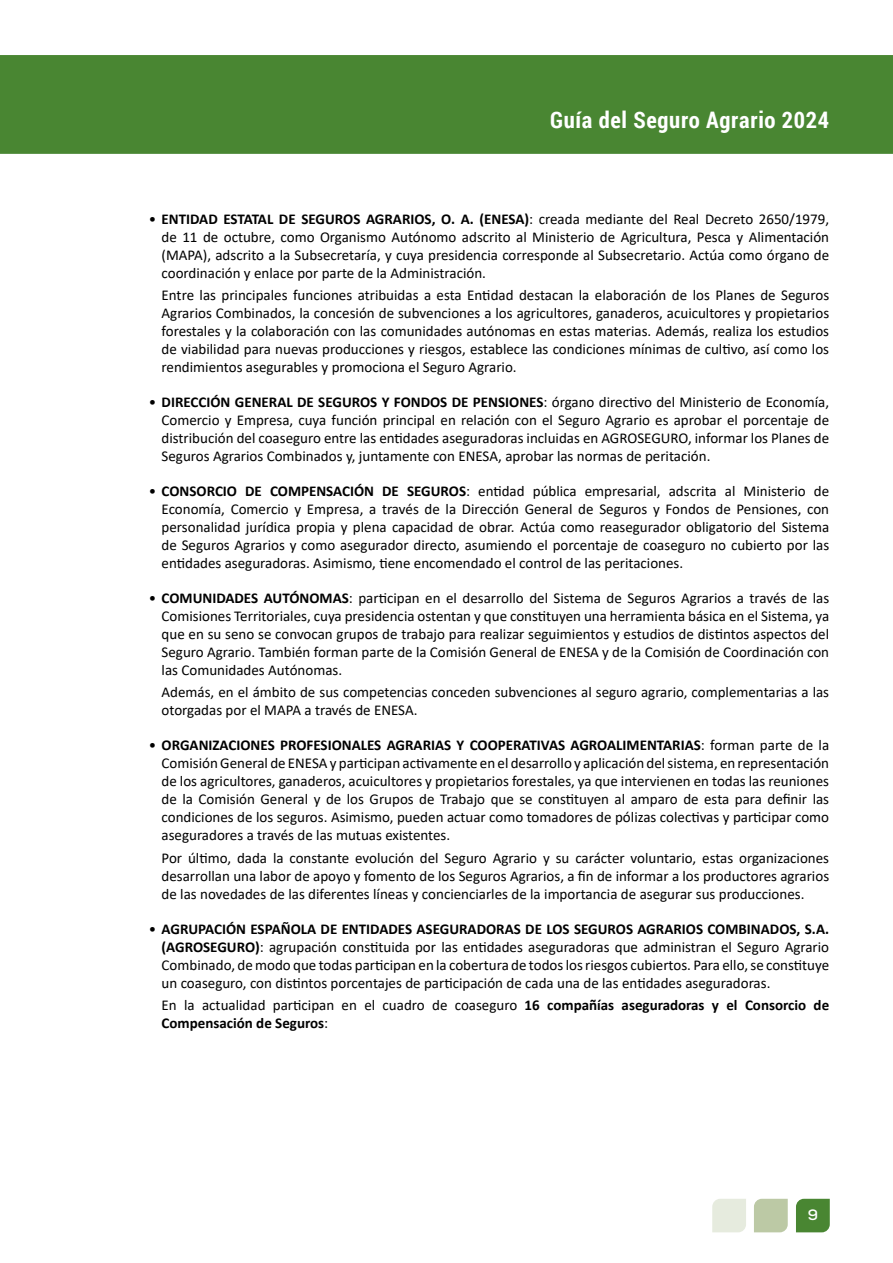
<style>
.page{position:relative;width:893px;height:1263px;background:#fff}
.page>*{position:absolute;margin:0;border:0;box-sizing:border-box;transform-origin:0 0}
.t1{font:700 22.8px "Roboto Condensed";letter-spacing:.03em;color:#fff}
.t2{font:15px/18px "Calibri";color:#000;text-align:justify}
.t3{font:700 15px/18px "Calibri";color:#000}
.t4{font:700 15px "Nexa";color:#fff}
.s1{font-weight:700}
.s2{font-weight:400}
</style>
<div class="page">
<svg style="left:754px;top:1199px;width:34px;height:33px"></svg>
<svg style="left:712px;top:1199px;width:34px;height:33px"></svg>
<svg style="left:796px;top:1199px;width:34px;height:33px"></svg>
<div style="left:0;top:55px;width:893px;height:99px;background:#498632"></div>
<h1 class="t1" style="left:550px;top:104px;width:281px">Guía del Seguro Agrario 2024</h1>
<p class="t2" style="left:162px;top:209px;width:669px;text-indent:-13px">• <span class="s1">ENTIDAD ESTATAL DE SEGUROS AGRARIOS, O. A. (ENESA)</span>: creada mediante del Real Decreto 2650/1979, de 11 de octubre, como Organismo Autónomo adscrito al Ministerio de Agricultura, Pesca y Alimentación (MAPA), adscrito a la Subsecretaría, y cuya presidencia corresponde al Subsecretario. Actúa como órgano de coordinación y enlace por parte de la Administración.</p>
<p class="t2" style="left:162px;top:286px;width:669px">Entre las principales funciones atribuidas a esta Entidad destacan la elaboración de los Planes de Seguros Agrarios Combinados, la concesión de subvenciones a los agricultores, ganaderos, acuicultores y propietarios forestales y la colaboración con las comunidades autónomas en estas materias. Además, realiza los estudios de viabilidad para nuevas producciones y riesgos, establece las condiciones mínimas de cultivo, así como los rendimientos asegurables y promociona el Seguro Agrario.</p>
<p class="t2" style="left:162px;top:393px;width:669px;text-indent:-13px">• <span class="s1">DIRECCIÓN GENERAL DE SEGUROS Y FONDOS DE PENSIONES</span>: órgano directivo del Ministerio de Economía, Comercio y Empresa, cuya función principal en relación con el Seguro Agrario es aprobar el porcentaje de distribución del coaseguro entre las entidades aseguradoras incluidas en AGROSEGURO, informar los Planes de Seguros Agrarios Combinados y, juntamente con ENESA, aprobar las normas de peritación.</p>
<p class="t2" style="left:162px;top:482px;width:669px;text-indent:-13px">• <span class="s1">CONSORCIO DE COMPENSACIÓN DE SEGUROS</span>: entidad pública empresarial, adscrita al Ministerio de Economía, Comercio y Empresa, a través de la Dirección General de Seguros y Fondos de Pensiones, con personalidad jurídica propia y plena capacidad de obrar. Actúa como reasegurador obligatorio del Sistema de Seguros Agrarios y como asegurador directo, asumiendo el porcentaje de coaseguro no cubierto por las entidades aseguradoras. Asimismo, tiene encomendado el control de las peritaciones.</p>
<p class="t2" style="left:162px;top:589px;width:669px;text-indent:-13px">• <span class="s1">COMUNIDADES AUTÓNOMAS</span>: participan en el desarrollo del Sistema de Seguros Agrarios a través de las Comisiones Territoriales, cuya presidencia ostentan y que constituyen una herramienta básica en el Sistema, ya que en su seno se convocan grupos de trabajo para realizar seguimientos y estudios de distintos aspectos del Seguro Agrario. También forman parte de la Comisión General de ENESA y de la Comisión de Coordinación con las Comunidades Autónomas.</p>
<p class="t2" style="left:162px;top:683px;width:669px">Además, en el ámbito de sus competencias conceden subvenciones al seguro agrario, complementarias a las otorgadas por el MAPA a través de ENESA.</p>
<p class="t2" style="left:162px;top:736px;width:669px;text-indent:-13px">• <span class="s1">ORGANIZACIONES PROFESIONALES AGRARIAS Y COOPERATIVAS AGROALIMENTARIAS</span>: forman parte de la Comisión General de ENESA y participan activamente en el desarrollo y aplicación del sistema, en representación de los agricultores, ganaderos, acuicultores y propietarios forestales, ya que intervienen en todas las reuniones de la Comisión General y de los Grupos de Trabajo que se constituyen al amparo de esta para definir las condiciones de los seguros. Asimismo, pueden actuar como tomadores de pólizas colectivas y participar como aseguradores a través de las mutuas existentes.</p>
<p class="t2" style="left:162px;top:848px;width:669px">Por último, dada la constante evolución del Seguro Agrario y su carácter voluntario, estas organizaciones desarrollan una labor de apoyo y fomento de los Seguros Agrarios, a fin de informar a los productores agrarios de las novedades de las diferentes líneas y concienciarles de la importancia de asegurar sus producciones.</p>
<p class="t2" style="left:162px;top:919px;width:669px;text-indent:-13px">• <span class="s1">AGRUPACIÓN ESPAÑOLA DE ENTIDADES ASEGURADORAS DE LOS SEGUROS AGRARIOS COMBINADOS, S.A. (AGROSEGURO)</span>: agrupación constituida por las entidades aseguradoras que administran el Seguro Agrario Combinado, de modo que todas participan en la cobertura de todos los riesgos cubiertos. Para ello, se constituye un coaseguro, con distintos porcentajes de participación de cada una de las entidades aseguradoras.</p>
<p class="t3" style="left:162px;top:996px;width:669px"><span class="s2">En la actualidad participan en el cuadro de coaseguro</span> 16 compañías aseguradoras y el Consorcio de<br>Compensación de Seguros<span class="s2">:</span></p>
<p class="t4" style="left:808px;top:1205px;width:12px">9</p>
</div>
